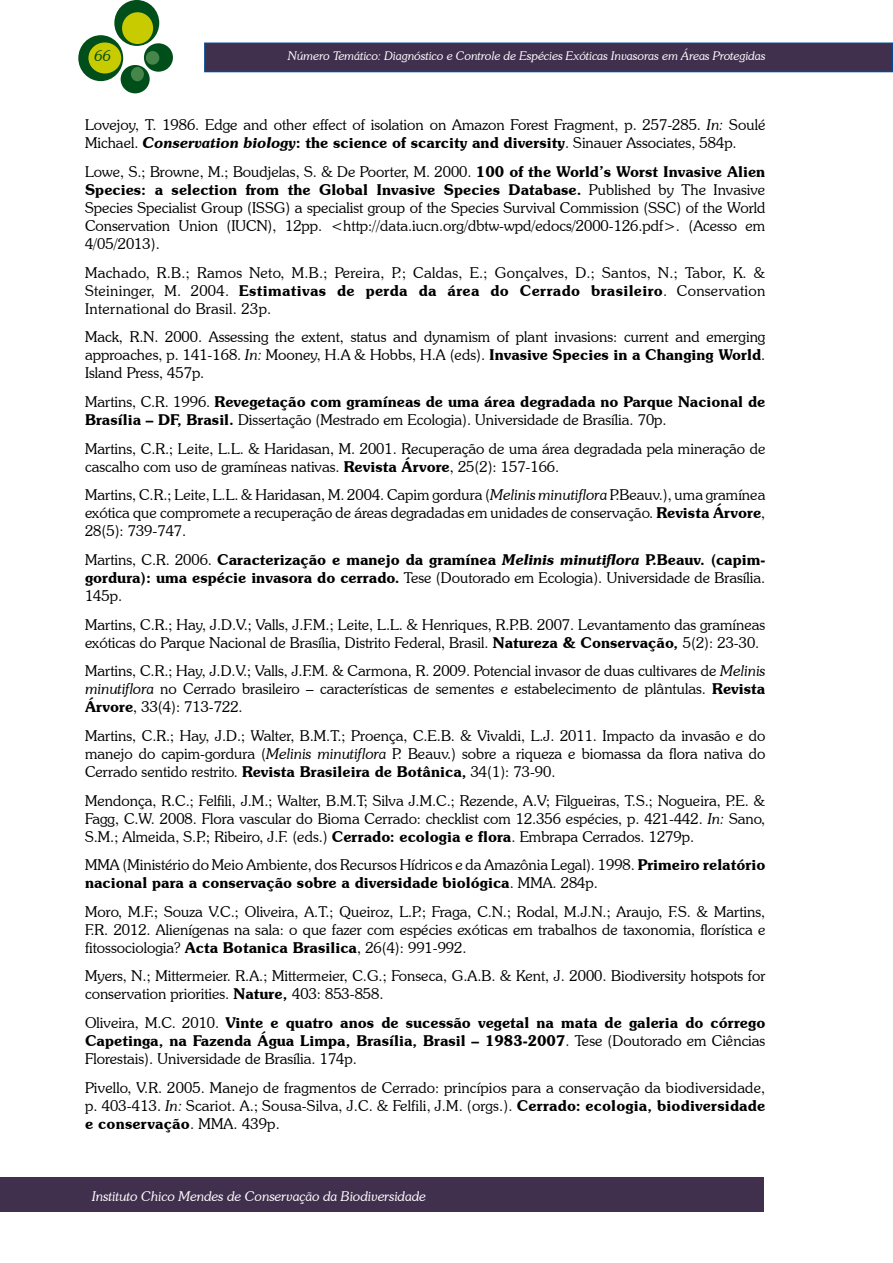
<style>
.page{position:relative;width:893px;height:1263px;background:#fff}
.page>*{position:absolute;margin:0;border:0;box-sizing:border-box;transform-origin:0 0}
.t1{font:300 15px/18px "Souvenir IT Cby BT";color:#000;text-align:justify}
.t2{font:600 15px/18px "Souvenir IT Cby BT";color:#000;text-align:justify}
.t3{font:italic 300 15px "Souvenir IT Cby BT";color:#004e1a}
.t4{font:italic 300 13.5px "Souvenir IT Cby BT";color:#fff}
.t5{font:italic 300 12px "Souvenir IT Cby BT";color:#fff}
.s1{font-style:italic}
.s2{font-weight:600;font-style:italic}
.s3{font-weight:600}
.s4{font-weight:300}
</style>
<div class="page">
<div style="left:205px;top:43px;width:687px;height:29px;background:#412f4e"></div>
<div style="left:204px;top:43px;width:689px;height:29px;border:2px solid #004b93"></div>
<div style="left:114px;top:0;width:45px;height:46px;background:#004e1a;border-radius:50%"></div>
<div style="left:78px;top:35px;width:45px;height:46px;background:#004e1a;border-radius:50%"></div>
<div style="left:144px;top:43px;width:29px;height:29px;background:#004e1a;border-radius:50%"></div>
<div style="left:121px;top:65px;width:29px;height:28px;background:#004e1a;border-radius:50%"></div>
<div style="left:122px;top:12px;width:31px;height:32px;background:#c8cb00;border-radius:50%"></div>
<div style="left:88px;top:42px;width:33px;height:31px;background:#c8cb00;border-radius:50%"></div>
<div style="left:146px;top:51px;width:13px;height:14px;background:#47864a;border-radius:50%"></div>
<div style="left:131px;top:67px;width:13px;height:14px;background:#47864a;border-radius:50%"></div>
<div style="left:0;top:1178px;width:764px;height:34px;background:#412f4e"></div>
<p class="t3" style="left:95px;top:46px;width:18px">66</p>
<p class="t5" style="left:288px;top:49px;width:479px">Número Temático: Diagnóstico e Controle de Espécies Exóticas Invasoras em Áreas Protegidas</p>
<p class="t1" style="left:85px;top:116px;width:682px">Lovejoy, T. 1986. Edge and other effect of isolation on Amazon Forest Fragment, p. 257-285. <span class="s1">In:</span> Soulé<br>Michael. <span class="s2">Conservation biology</span><span class="s3">: the science of scarcity and diversity</span>. Sinauer Associates, 584p.</p>
<p class="t1" style="left:85px;top:163px;width:682px">Lowe, S.; Browne, M.; Boudjelas, S. &amp; De Poorter, M. 2000. <span class="s3">100 of the World’s Worst Invasive Alien Species: a selection from the Global Invasive Species Database.</span> Published by The Invasive Species Specialist Group (ISSG) a specialist group of the Species Survival Commission (SSC) of the World Conservation Union (IUCN), 12pp. &lt;http://data.iucn.org/dbtw-wpd/edocs/2000-126.pdf&gt;. (Acesso em 4/05/2013).</p>
<p class="t1" style="left:85px;top:263px;width:682px">Machado, R.B.; Ramos Neto, M.B.; Pereira, P.; Caldas, E.; Gonçalves, D.; Santos, N.; Tabor, K. &amp; Steininger, M. 2004. <span class="s3">Estimativas de perda da área do Cerrado brasileiro</span>. Conservation International do Brasil. 23p.</p>
<p class="t1" style="left:85px;top:328px;width:682px">Mack, R.N. 2000. Assessing the extent, status and dynamism of plant invasions: current and emerging approaches, p. 141-168. <span class="s1">In:</span> Mooney, H.A &amp; Hobbs, H.A (eds). <span class="s3">Invasive Species in a Changing World</span>.<br>Island Press, 457p.</p>
<p class="t2" style="left:85px;top:392px;width:682px"><span class="s4">Martins, C.R. 1996.</span> Revegetação com gramíneas de uma área degradada no Parque Nacional de<br>Brasília – DF, Brasil. <span class="s4">Dissertação (Mestrado em Ecologia). Universidade de Brasília. 70p.</span></p>
<p class="t1" style="left:85px;top:439px;width:682px">Martins, C.R.; Leite, L.L. &amp; Haridasan, M. 2001. Recuperação de uma área degradada pela mineração de cascalho com uso de gramíneas nativas. <span class="s3">Revista Árvore</span>, 25(2): 157-166.</p>
<p class="t1" style="left:85px;top:486px;width:682px">Martins, C.R.; Leite, L.L. &amp; Haridasan, M. 2004. Capim gordura (<span class="s1">Melinis minutiflora</span> P.Beauv.), uma gramínea exótica que compromete a recuperação de áreas degradadas em unidades de conservação. <span class="s3">Revista Árvore</span>, 28(5): 739-747.</p>
<p class="t2" style="left:85px;top:550px;width:682px"><span class="s4">Martins, C.R. 2006.</span> Caracterização e manejo da gramínea <span class="s1">Melinis minutiflora</span> P.Beauv. (capim&shy;gordura): uma espécie invasora do cerrado. <span class="s4">Tese (Doutorado em Ecologia). Universidade de Brasília.<br>145p.</span></p>
<p class="t1" style="left:85px;top:615px;width:682px">Martins, C.R.; Hay, J.D.V.; Valls, J.F.M.; Leite, L.L. &amp; Henriques, R.P.B. 2007. Levantamento das gramíneas exóticas do Parque Nacional de Brasília, Distrito Federal, Brasil. <span class="s3">Natureza &amp; Conservação,</span> 5(2): 23-30.</p>
<p class="t1" style="left:85px;top:662px;width:682px">Martins, C.R.; Hay, J.D.V.; Valls, J.F.M. &amp; Carmona, R. 2009. Potencial invasor de duas cultivares de <span class="s1">Melinis minutiflora</span> no Cerrado brasileiro – características de sementes e estabelecimento de plântulas. <span class="s3">Revista Árvore</span>, 33(4): 713-722.</p>
<p class="t1" style="left:85px;top:726px;width:682px">Martins, C.R.; Hay, J.D.; Walter, B.M.T.; Proença, C.E.B. &amp; Vivaldi, L.J. 2011. Impacto da invasão e do manejo do capim-gordura (<span class="s1">Melinis minutiflora</span> P. Beauv.) sobre a riqueza e biomassa da flora nativa do Cerrado sentido restrito. <span class="s3">Revista Brasileira de Botânica,</span> 34(1): 73-90.</p>
<p class="t1" style="left:85px;top:791px;width:682px">Mendonça, R.C.; Felfili, J.M.; Walter, B.M.T; Silva J.M.C.; Rezende, A.V; Filgueiras, T.S.; Nogueira, P.E. &amp; Fagg, C.W. 2008. Flora vascular do Bioma Cerrado: checklist com 12.356 espécies, p. 421-442. <span class="s1">In:</span> Sano, S.M.; Almeida, S.P.; Ribeiro, J.F. (eds.) <span class="s3">Cerrado: ecologia e flora</span>. Embrapa Cerrados. 1279p.</p>
<p class="t1" style="left:85px;top:856px;width:682px">MMA (Ministério do Meio Ambiente, dos Recursos Hídricos e da Amazônia Legal). 1998. <span class="s3">Primeiro relatório nacional para a conservação sobre a diversidade biológica</span>. MMA. 284p.</p>
<p class="t1" style="left:85px;top:902px;width:682px">Moro, M.F.; Souza V.C.; Oliveira, A.T.; Queiroz, L.P.; Fraga, C.N.; Rodal, M.J.N.; Araujo, F.S. &amp; Martins, F.R. 2012. Alienígenas na sala: o que fazer com espécies exóticas em trabalhos de taxonomia, florística e fitossociologia? <span class="s3">Acta Botanica Brasilica</span>, 26(4): 991-992.</p>
<p class="t1" style="left:85px;top:967px;width:682px">Myers, N.; Mittermeier. R.A.; Mittermeier, C.G.; Fonseca, G.A.B. &amp; Kent, J. 2000. Biodiversity hotspots for conservation priorities. <span class="s3">Nature,</span> 403: 853-858.</p>
<p class="t2" style="left:85px;top:1013px;width:682px"><span class="s4">Oliveira, M.C. 2010.</span> Vinte e quatro anos de sucessão vegetal na mata de galeria do córrego Capetinga, na Fazenda Água Limpa, Brasília, Brasil – 1983-2007<span class="s4">. Tese (Doutorado em Ciências Florestais). Universidade de Brasília. 174p.</span></p>
<p class="t1" style="left:85px;top:1078px;width:682px">Pivello, V.R. 2005. Manejo de fragmentos de Cerrado: princípios para a conservação da biodiversidade, p. 403-413. <span class="s1">In:</span> Scariot. A.; Sousa-Silva, J.C. &amp; Felfili, J.M. (orgs.). <span class="s3">Cerrado: ecologia, biodiversidade e conservação</span>. MMA. 439p.</p>
<p class="t4" style="left:92px;top:1188px;width:335px">Instituto Chico Mendes de Conservação da Biodiversidade</p>
</div>
